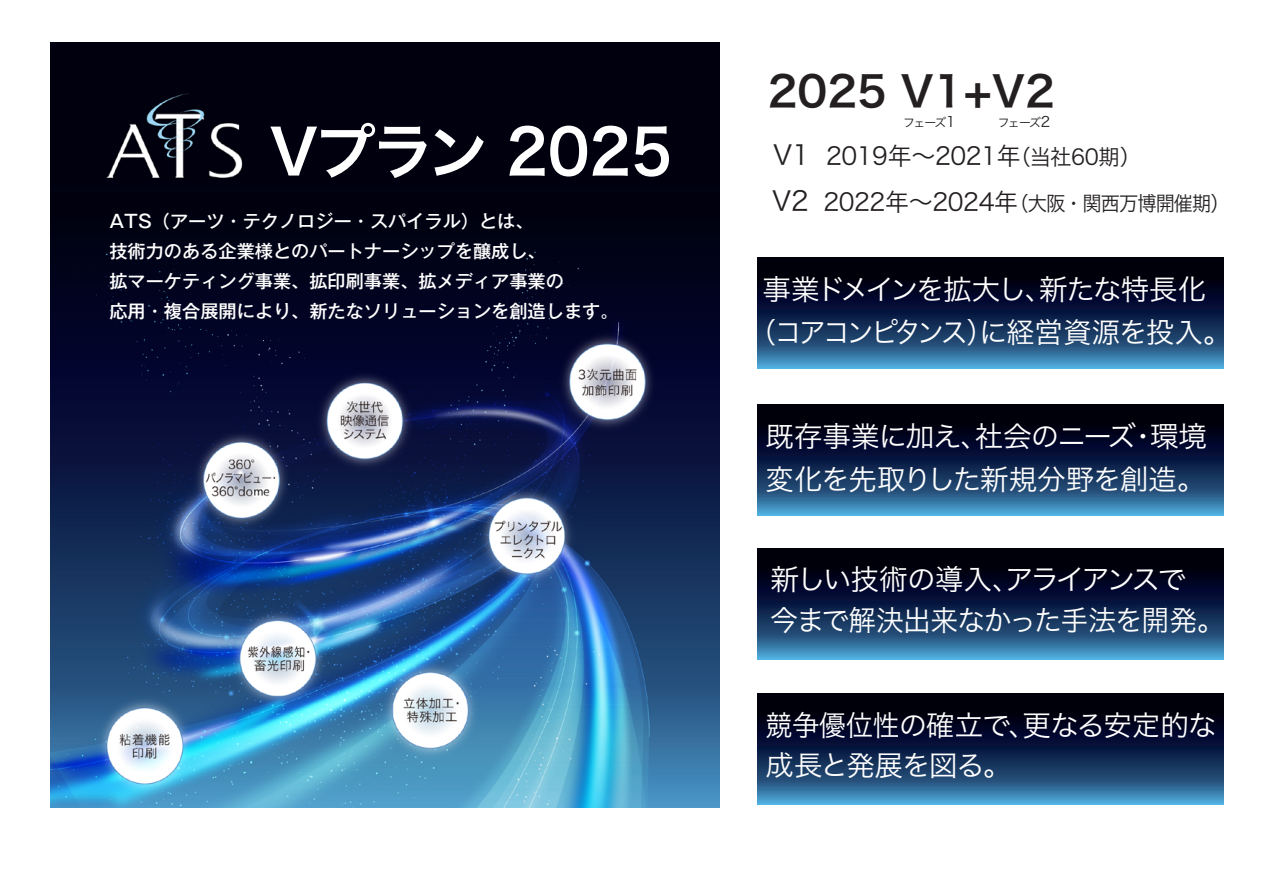
<style>
.page{position:relative;width:1263px;height:893px;background:#fff}
.page>*{position:absolute;margin:0;border:0;box-sizing:border-box;transform-origin:0 0}
.t1{font:61.5px "Hira Kaku Pro W6";letter-spacing:-.03em;color:#fff}
.t2{font:41.85px "Hira Kaku Pro W6";color:#231f20}
.t3{font:28.65px/40.5px "Hira Kaku Pro W3";letter-spacing:-.045em;color:#fff}
.t4{font:28.5px/43.5px "Hira Kaku Pro W3";letter-spacing:-.06em;color:#fff;text-align:center}
.t5{font:28.5px/43.5px "Hira Kaku Pro W3";letter-spacing:-.04em;color:#fff}
.t6{font:28.5px/40.5px "Hira Kaku Pro W3";letter-spacing:-.04em;color:#fff;scale:.94 1}
.t7{font:24.3px "Hira Kaku Pro W3";letter-spacing:-.015em;color:#231f20}
.t8{font:20.25px "Hira Kaku Pro W3";letter-spacing:-.05em;color:#231f20;scale:.95 1}
.t9{font:500 18px/30px "Gothic MB101 Pr 6 N";color:#fff}
.t10{font:11.85px "Hira Kaku Pro W3";letter-spacing:-.14em;color:#231f20}
.s1{font-size:14.25px}
.s2{font-size:27px}
.s3{font-size:21.6px}
.s4{font-size:24.3px}
</style>
<div class="page">
<img style="left:51px;top:43px;width:668px;height:764px">
<svg style="left:757px;top:258px;width:466px;height:111px;background:#132c4e"></svg>
<svg style="left:757px;top:405px;width:466px;height:111px;background:#132d4f"></svg>
<svg style="left:757px;top:549px;width:466px;height:111px;background:#132d4f"></svg>
<svg style="left:757px;top:694px;width:466px;height:111px;background:#132d4f"></svg>
<svg style="left:518px;top:269px;width:8px;height:16px"></svg>
<svg style="left:519px;top:292px;width:17px;height:22px"></svg>
<svg style="left:535px;top:320px;width:4px;height:7px"></svg>
<svg style="left:501px;top:301px;width:7px;height:9px"></svg>
<svg style="left:530px;top:334px;width:8px;height:10px"></svg>
<svg style="left:487px;top:330px;width:26px;height:28px"></svg>
<svg style="left:171px;top:269px;width:10px;height:8px"></svg>
<div style="left:159px;top:290px;width:63px;height:68px;background:#020425"></div>
<svg style="left:263px;top:337px;width:8px;height:4px"></svg>
<svg style="left:275px;top:350px;width:3px;height:7px"></svg>
<svg style="left:289px;top:347px;width:16px;height:12px"></svg>
<svg style="left:556px;top:330px;width:78px;height:1px"></svg>
<h1 class="t1" style="left:270px;top:96px;width:404px">Vプラン 2025</h1>
<p class="t9" style="left:109px;top:205px;width:511px">ATS（アーツ・テクノロジー・スパイラル）とは、<br>技術力のある企業様とのパートナーシップを醸成し、<br>拡マーケティング事業、拡印刷事業、拡メディア事業の<br>応用・複合展開により、新たなソリューションを創造します。</p>
<h2 class="t2" style="left:768px;top:54px;width:289px">2025 V1+V2</h2>
<p class="t10" style="left:903px;top:112px;width:54px">フェーズ<span class="s1">1</span></p>
<p class="t10" style="left:998px;top:112px;width:54px">フェーズ<span class="s1">2</span></p>
<h3 class="t7" style="left:773px;top:134px;width:369px"><span class="s2">V1</span> 2019年～2021年<span class="s3">（当社60期）</span></h3>
<p class="t8" style="left:772px;top:185px;width:483px"><span class="s2">V2</span> <span class="s4">2022年～2024年</span>（大阪・関西万博開催期）</p>
<h3 class="t4" style="left:749px;top:265px;width:484px">事業ドメインを拡大し、新たな特長化<br>（コアコンピタンス）に経営資源を投入。</h3>
<h3 class="t5" style="left:766px;top:412px;width:443px">既存事業に加え、社会のニーズ・環境変化を先取りした新規分野を創造。</h3>
<h3 class="t3" style="left:771px;top:557px;width:456px">新しい技術の導入、アライアンスで<br>今まで解決出来なかった手法を開発。</h3>
<h3 class="t6" style="left:766px;top:703px;width:481px">競争優位性の確立で、更なる安定的な成長と発展を図る。</h3>
</div>
